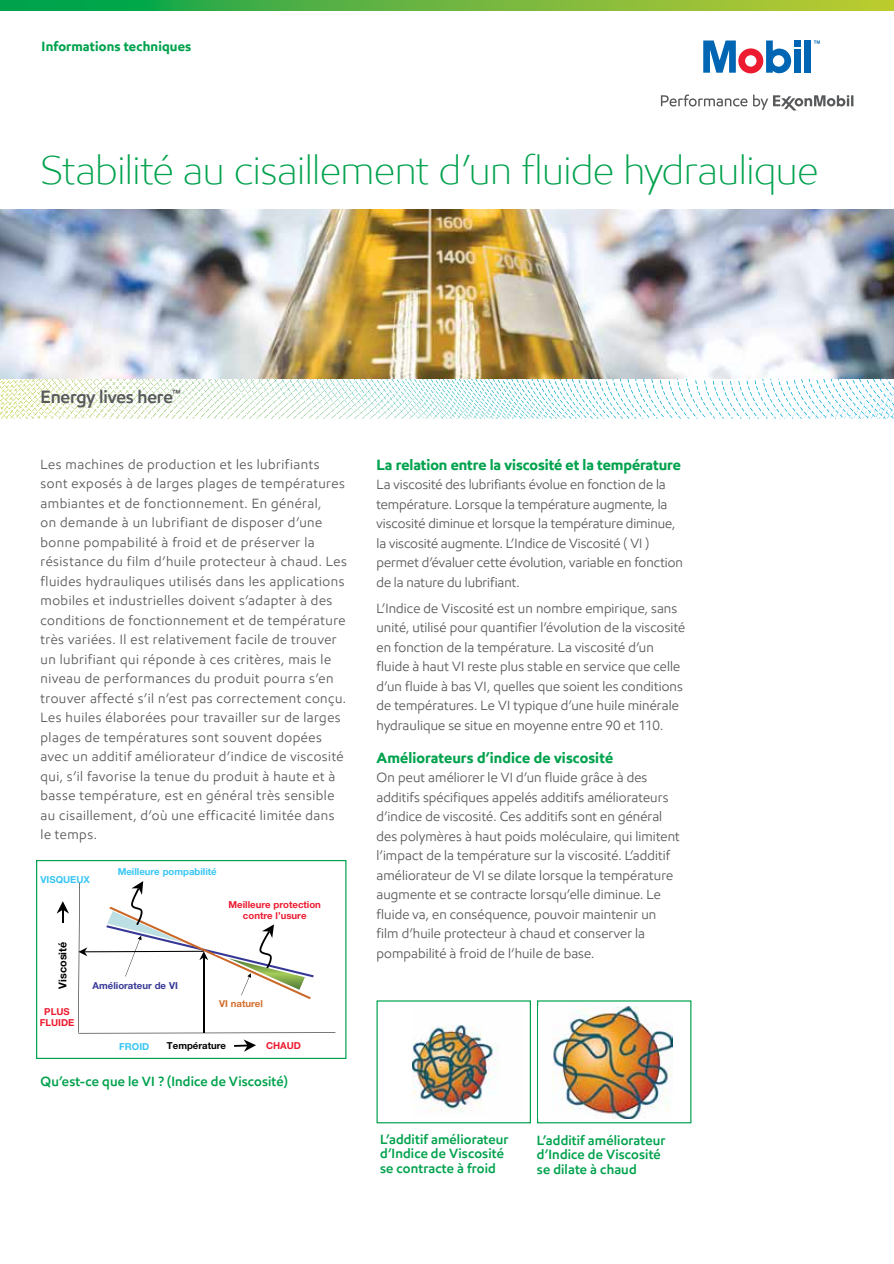
<style>
.page{position:relative;width:894px;height:1264px;background:#fff}
.page>*{position:absolute;margin:0;border:0;box-sizing:border-box;transform-origin:0 0}
.t1{font:300 40.5px "E Mprint";letter-spacing:-.01em;color:#00a24d}
.t2{font:600 18px "E Mprint";letter-spacing:-.01em;color:#58595b}
.t3{font:700 15px "E Mprint";color:#00a24d}
.t4{font:13.5px/19.5px "E Mprint";letter-spacing:.015em;color:#58595b}
.t5{font:13.5px/19.5px "E Mprint";letter-spacing:.04em;color:#58595b}
.t6{font:600 13.5px/14.4px "E Mprint";letter-spacing:.01em;color:#00a24d}
.t7{font:700 13.5px "E Mprint";letter-spacing:.01em;color:#00a24d}
.t8{font:700 10.8px "Helvetica Neue LT Pro";color:#000}
.t9{font:700 9.6px/11.6px "Helvetica Neue LT Pro";color:#ed1b2f;text-align:center}
.t10{font:700 9.6px "Helvetica Neue LT Pro";color:#38c6f4}
.t11{font:700 9.6px "Helvetica Neue LT Pro";color:#373896}
.t12{font:700 9.6px "Helvetica Neue LT Pro";color:#000}
.t13{font:700 9.6px "Helvetica Neue LT Pro";color:#d46d2b}
</style>
<div class="page">
<svg style="left:165px;top:378px;width:728px;height:5px"></svg>
<svg style="left:0;top:0;width:893px;height:11px;background:#62b540"></svg>
<div style="left:793px;top:41px;width:7px;height:6px;background:#0066b3"></div>
<div style="left:793px;top:49px;width:7px;height:24px;background:#0066b3"></div>
<div style="left:804px;top:41px;width:6px;height:32px;background:#0066b3"></div>
<svg style="left:703px;top:40px;width:87px;height:33px"></svg>
<svg style="left:814px;top:41px;width:5px;height:3px"></svg>
<svg style="left:660px;top:94px;width:193px;height:16px"></svg>
<img style="left:0;top:209px;width:893px;height:169px">
<div style="left:36px;top:860px;width:310px;height:199px;border:1px solid #00a24d"></div>
<svg style="left:57px;top:901px;width:12px;height:21px"></svg>
<svg style="left:234px;top:1039px;width:22px;height:12px"></svg>
<svg style="left:78px;top:881px;width:257px;height:152px"></svg>
<div style="left:536px;top:1000px;width:155px;height:123px;border:1px solid #00a24d"></div>
<img style="left:412px;top:1025px;width:87px;height:88px">
<img style="left:552px;top:1007px;width:120px;height:111px">
<p class="t7" style="left:42px;top:38px;width:151px">Informations techniques</p>
<h1 class="t1" style="left:40px;top:145px;width:779px">Stabilité au cisaillement d’un fluide hydraulique</h1>
<h2 class="t2" style="left:40px;top:385px;width:142px">Energy lives here<sup>™</sup></h2>
<p class="t5" style="left:40px;top:454px;width:308px">Les machines de production et les lubrifiants sont exposés à de larges plages de températures ambiantes et de fonctionnement. En général,<br>on demande à un lubrifiant de disposer d’une bonne pompabilité à froid et de préserver la résistance du film d’huile protecteur à chaud. Les fluides hydrauliques utilisés dans les applications mobiles et industrielles doivent s’adapter à des conditions de fonctionnement et de température très variées. Il est relativement facile de trouver un lubrifiant qui réponde à ces critères, mais le niveau de performances du produit pourra s’en trouver affecté s’il n’est pas correctement conçu.<br>Les huiles élaborées pour travailler sur de larges plages de températures sont souvent dopées avec un additif améliorateur d’indice de viscosité qui, s’il favorise la tenue du produit à haute et à basse température, est en général très sensible au cisaillement, d’où une efficacité limitée dans le temps.</p>
<p class="t3" style="left:376px;top:455px;width:306px">La relation entre la viscosité et la température</p>
<p class="t4" style="left:376px;top:474px;width:308px">La viscosité des lubrifiants évolue en fonction de la température. Lorsque la température augmente, la viscosité diminue et lorsque la température diminue, la viscosité augmente. L’Indice de Viscosité ( VI ) permet d’évaluer cette évolution, variable en fonction de la nature du lubrifiant.</p>
<p class="t4" style="left:376px;top:598px;width:310px">L’Indice de Viscosité est un nombre empirique, sans unité, utilisé pour quantifier l’évolution de la viscosité en fonction de la température. La viscosité d’un fluide à haut VI reste plus stable en service que celle d’un fluide à bas VI, quelles que soient les conditions de températures. Le VI typique d’une huile minérale hydraulique se situe en moyenne entre 90 et 110.</p>
<p class="t3" style="left:376px;top:748px;width:238px">Améliorateurs d’indice de viscosité</p>
<p class="t4" style="left:376px;top:768px;width:304px">On peut améliorer le VI d’un fluide grâce à des additifs spécifiques appelés additifs améliorateurs d’indice de viscosité. Ces additifs sont en général des polymères à haut poids moléculaire, qui limitent l’impact de la température sur la viscosité. L’additif améliorateur de VI se dilate lorsque la température augmente et se contracte lorsqu’elle diminue. Le fluide va, en conséquence, pouvoir maintenir un film d’huile protecteur à chaud et conserver la pompabilité à froid de l’huile de base.</p>
<p class="t10" style="left:118px;top:866px;width:100px">Meilleure pompabilité</p>
<p class="t10" style="left:41px;top:874px;width:51px">VISQUEUX</p>
<p class="t9" style="left:228px;top:898px;width:94px">Meilleure protection contre l’usure</p>
<p class="t8" style="left:56px;top:988px;width:48px;rotate:-90deg">Viscosité</p>
<p class="t11" style="left:93px;top:979px;width:87px">Améliorateur de VI</p>
<p class="t9" style="left:40px;top:1005px;width:36px">PLUS<br>FLUIDE</p>
<p class="t13" style="left:219px;top:997px;width:45px">VI naturel</p>
<p class="t10" style="left:119px;top:1040px;width:32px">FROID</p>
<p class="t12" style="left:167px;top:1039px;width:60px">Température</p>
<p class="t9" style="left:266px;top:1039px;width:37px">CHAUD</p>
<p class="t6" style="left:40px;top:1074px;width:249px">Qu’est-ce que le VI ? (Indice de Viscosité)</p>
<p class="t6" style="left:380px;top:1132px;width:130px">L’additif améliorateur d’Indice de Viscosité se contracte à froid</p>
<p class="t6" style="left:536px;top:1132px;width:130px">L’additif améliorateur d’Indice de Viscosité se dilate à chaud</p>
</div>
